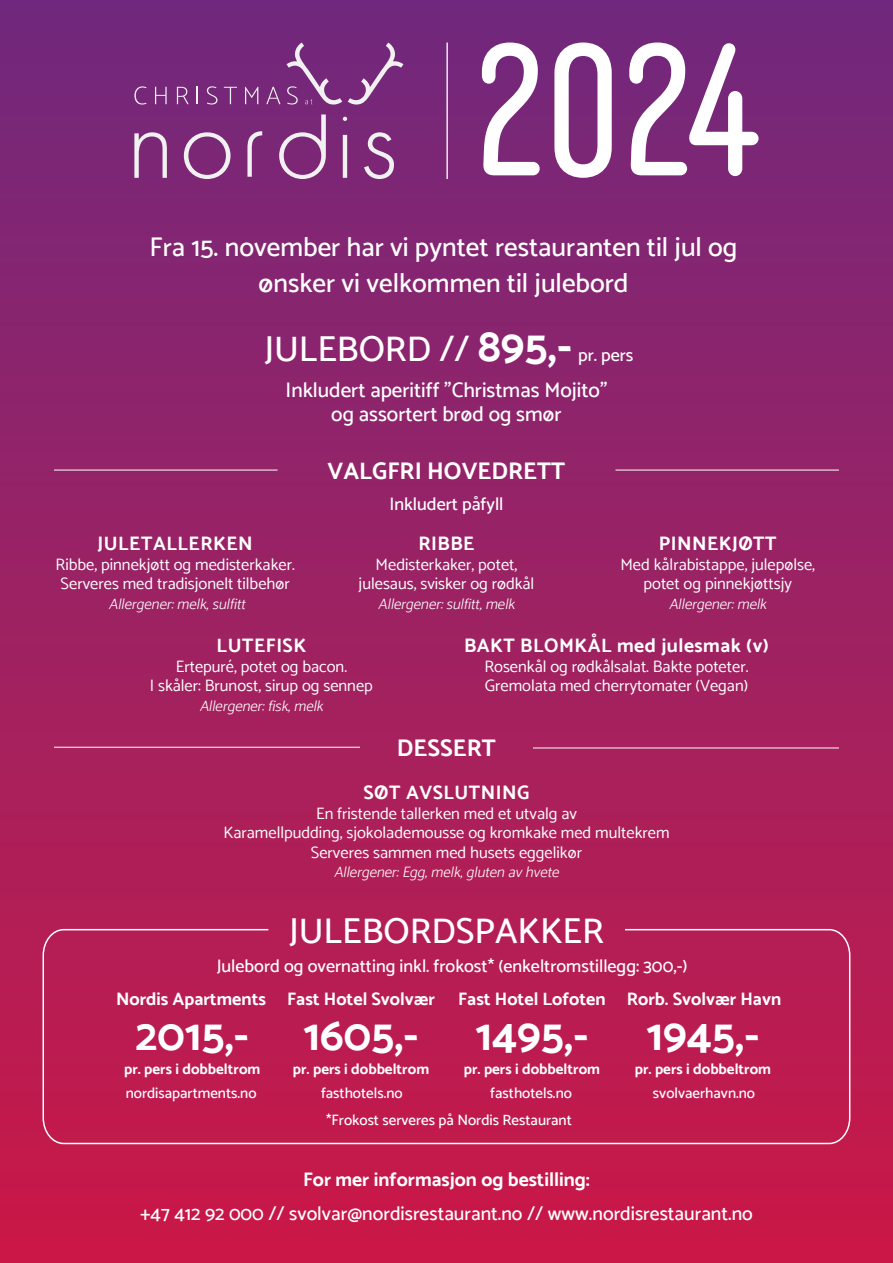
<style>
.page{position:relative;width:893px;height:1263px;background:#fff}
.page>*{position:absolute;margin:0;border:0;box-sizing:border-box;transform-origin:0 0}
.t1{font:700 45px "Catamaran";color:#fff}
.t2{font:500 36px "Catamaran";color:#fff}
.t3{font:500 27px/36px "Catamaran";color:#fff;text-align:center}
.t4{font:700 24px "Catamaran";color:#fff}
.t5{font:500 21px/24px "Catamaran";color:#fff;text-align:center}
.t6{font:700 19.5px "Catamaran";letter-spacing:.025em;color:#fff}
.t7{font:500 19.5px "Catamaran";color:#fff}
.t8{font:700 19.5px "Catamaran";color:#fff}
.t9{font:500 18px "Catamaran";color:#fff}
.t10{font:700 18px "Catamaran";color:#fff}
.t11{font:16.5px/19.5px "Catamaran";color:#fff;text-align:center}
.t12{font:italic 300 15px "Catamaran";color:#fff}
.t13{font:500 15px "Catamaran";color:#fff}
.t14{font:700 15px "Catamaran";color:#fff}
.s1{font-weight:700;font-size:45px}
</style>
<div class="page">
<div style="left:0;top:0;width:893px;height:1263px;background:linear-gradient(to bottom,#71297d,#cb1946)"></div>
<svg style="left:134px;top:132px;width:33px;height:46px"></svg>
<svg style="left:184px;top:132px;width:46px;height:47px"></svg>
<hr style="left:343px;top:135px;width:4px;height:43px;background:#f0f1f0">
<svg style="left:343px;top:117px;width:4px;height:4px"></svg>
<svg style="left:364px;top:132px;width:30px;height:47px"></svg>
<svg style="left:279px;top:114px;width:47px;height:65px"></svg>
<svg style="left:247px;top:131px;width:15px;height:46px"></svg>
<svg style="left:134px;top:86px;width:13px;height:19px"></svg>
<svg style="left:155px;top:87px;width:12px;height:17px"></svg>
<svg style="left:177px;top:87px;width:12px;height:17px"></svg>
<svg style="left:197px;top:87px;width:1px;height:17px"></svg>
<svg style="left:207px;top:86px;width:10px;height:19px"></svg>
<svg style="left:224px;top:87px;width:13px;height:17px"></svg>
<svg style="left:245px;top:87px;width:13px;height:17px"></svg>
<svg style="left:266px;top:87px;width:14px;height:17px"></svg>
<svg style="left:348px;top:43px;width:55px;height:62px;background:#854289"></svg>
<svg style="left:286px;top:43px;width:56px;height:62px;background:#87458b"></svg>
<hr style="left:446px;top:43px;width:2px;height:136px;background:#fff">
<hr style="left:54px;top:470px;width:224px;height:1px;background:#fff">
<hr style="left:54px;top:747px;width:306px;height:1px;background:#fff">
<hr style="left:533px;top:748px;width:306px;height:1px;background:#fff">
<hr style="left:615px;top:470px;width:224px;height:1px;background:#fff">
<svg style="left:482px;top:43px;width:277px;height:135px"></svg>
<div style="left:42px;top:928px;width:809px;height:217px;background:#ba1c50"></div>
<h3 class="t3" style="left:149px;top:228px;width:590px">Fra 15. november har vi pyntet restauranten til jul og ønsker vi velkommen til julebord</h3>
<h2 class="t2" style="left:264px;top:328px;width:309px">JULEBORD // <span class="s1">895,-</span></h2>
<p class="t9" style="left:578px;top:344px;width:57px">pr. pers</p>
<p class="t5" style="left:286px;top:377px;width:323px">Inkludert aperitiff ”Christmas Mojito” og assortert brød og smør</p>
<h3 class="t4" style="left:328px;top:456px;width:239px">VALGFRI HOVEDRETT</h3>
<p class="t6" style="left:98px;top:532px;width:157px">JULETALLERKEN</p>
<p class="t11" style="left:56px;top:554px;width:241px">Ribbe, pinnekjøtt og medisterkaker.<br>Serveres med tradisjonelt tilbehør</p>
<p class="t12" style="left:109px;top:595px;width:142px">Allergener:melk,sulfitt</p>
<p class="t9" style="left:389px;top:493px;width:115px">Inkludert påfyll</p>
<p class="t6" style="left:419px;top:532px;width:57px">RIBBE</p>
<p class="t11" style="left:359px;top:554px;width:177px">Medisterkaker, potet, julesaus, svisker og rødkål</p>
<p class="t12" style="left:378px;top:595px;width:142px">Allergener:sulfitt,melk</p>
<p class="t6" style="left:659px;top:532px;width:120px">PINNEKJØTT</p>
<p class="t11" style="left:620px;top:554px;width:196px">Med kålrabistappe, julepølse, potet og pinnekjøttsjy</p>
<p class="t12" style="left:669px;top:595px;width:103px">Allergener:melk</p>
<p class="t6" style="left:217px;top:634px;width:91px">LUTEFISK</p>
<p class="t11" style="left:150px;top:656px;width:224px">Ertepuré, potet og bacon.<br>I skåler: Brunost, sirup og sennep</p>
<p class="t12" style="left:200px;top:697px;width:129px">Allergener:fisk,melk</p>
<p class="t6" style="left:464px;top:634px;width:306px">BAKT BLOMKÅL med julesmak (v)</p>
<p class="t11" style="left:484px;top:656px;width:266px;text-align:left">Rosenkål og rødkålsalat. Bakte poteter.<br>Gremolata med cherrytomater (Vegan)</p>
<h3 class="t4" style="left:397px;top:734px;width:101px">DESSERT</h3>
<p class="t6" style="left:363px;top:781px;width:167px">SØT AVSLUTNING</p>
<p class="t11" style="left:223px;top:803px;width:448px">En fristende tallerken med et utvalg av<br>Karamellpudding, sjokolademousse og kromkake med multekrem<br>Serveres sammen med husets eggelikør</p>
<p class="t12" style="left:334px;top:863px;width:231px">Allergener:Egg,melk,glutenavhvete</p>
<h2 class="t2" style="left:289px;top:909px;width:316px">JULEBORDSPAKKER</h2>
<p class="t9" style="left:217px;top:955px;width:472px">Julebord og overnatting inkl. frokost* (enkeltromstillegg: 300,-)</p>
<p class="t10" style="left:116px;top:988px;width:152px">Nordis Apartments</p>
<h1 class="t1" style="left:136px;top:1008px;width:115px">2015,-</h1>
<p class="t14" style="left:124px;top:1060px;width:138px">pr. pers i dobbeltrom</p>
<p class="t10" style="left:287px;top:988px;width:150px">Fast Hotel Svolvær</p>
<p class="t10" style="left:458px;top:988px;width:325px">Fast Hotel Lofoten Rorb. Svolvær Havn</p>
<h1 class="t1" style="left:304px;top:1008px;width:116px">1605,-</h1>
<p class="t14" style="left:293px;top:1060px;width:138px">pr. pers i dobbeltrom</p>
<h1 class="t1" style="left:475px;top:1008px;width:114px">1495,-</h1>
<p class="t14" style="left:464px;top:1060px;width:138px">pr. pers i dobbeltrom</p>
<h1 class="t1" style="left:646px;top:1008px;width:114px">1945,-</h1>
<p class="t14" style="left:635px;top:1060px;width:138px">pr. pers i dobbeltrom</p>
<p class="t13" style="left:126px;top:1084px;width:132px">nordisapartments.no</p>
<p class="t13" style="left:321px;top:1084px;width:83px">fasthotels.no</p>
<p class="t13" style="left:490px;top:1084px;width:83px">fasthotels.no</p>
<p class="t13" style="left:653px;top:1084px;width:104px">svolvaerhavn.no</p>
<p class="t13" style="left:326px;top:1111px;width:247px">*Frokost serveres på Nordis Restaurant</p>
<p class="t8" style="left:303px;top:1168px;width:288px">For mer informasjon og bestilling:</p>
<p class="t7" style="left:140px;top:1202px;width:614px">+47 412 92 000 // svolvar@nordisrestaurant.no // www.nordisrestaurant.no</p>
</div>
